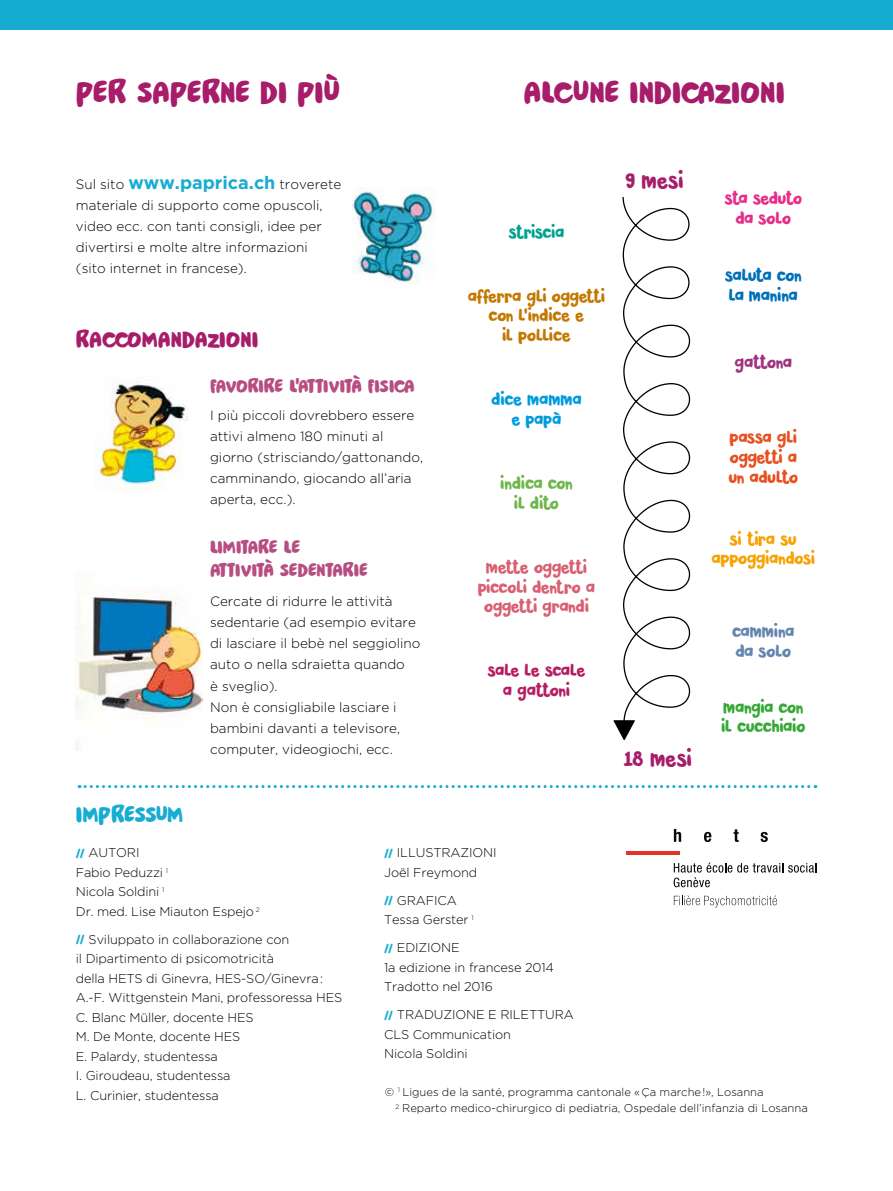
<style>
.page{position:relative;width:893px;height:1191px;background:#fff}
.page>*{position:absolute;margin:0;border:0;box-sizing:border-box;transform-origin:0 0}
.t1{font:33px "Pardesi";letter-spacing:-.01em;color:#a71d6a}
.t2{font:24px "Pardesi";letter-spacing:-.005em;color:#a71d6a}
.t3{font:24px "Pardesi";letter-spacing:-.03em;color:#17acd2}
.t4{font:21px "Pardesi";letter-spacing:-.02em;color:#a71d6a}
.t5{font:19.5px/23.4px "Pardesi";letter-spacing:-.03em;color:#b74e82}
.t6{font:16.5px/19.8px "Pardesi";letter-spacing:-.03em;color:#d96072;text-align:center}
.t7{font:16.5px/19.8px "Pardesi";letter-spacing:-.03em;color:#c47800;text-align:center}
.t8{font:16.5px/19.8px "Pardesi";letter-spacing:-.03em;color:#e8501f;text-align:justify}
.t9{font:16.5px/19.8px "Pardesi";letter-spacing:-.03em;color:#f6a200;text-align:center}
.t10{font:16.5px/19.8px "Pardesi";letter-spacing:-.02em;color:#35a936}
.t11{font:16.5px/19.8px "Pardesi";letter-spacing:-.04em;color:#b61e63;text-align:center}
.t12{font:16.5px/19.8px "Pardesi";letter-spacing:-.04em;color:#0070ba}
.t13{font:16.5px/19.8px "Pardesi";letter-spacing:-.05em;color:#e82c88;text-align:center}
.t14{font:16.5px/19.8px "Pardesi";letter-spacing:-.02em;color:#6eb74a;text-align:center}
.t15{font:16.5px/19.8px "Pardesi";color:#009cdc;text-align:center}
.t16{font:16.5px/19.8px "Pardesi";letter-spacing:-.015em;color:#6385ae}
.t17{font:16.5px "Pardesi";letter-spacing:-.03em;color:#00a48e}
.t18{font:16.5px "Pardesi";letter-spacing:-.035em;color:#a0327f}
.t19{font:300 13.5px/21px "Gotham";color:#000}
.t20{font:300 12.75px/19.5px "Gotham";letter-spacing:-.01em;color:#000}
.t21{font:300 11.25px/16.5px "Gotham";color:#000}
.s1{font-weight:700;font-size:18px;color:#17acd2}
.s2{font-family:"Pardesi";font-weight:400;color:#17acd2}
</style>
<div class="page">
<div style="left:0;top:0;width:893px;height:30px;background:#17acd2"></div>
<svg style="left:627px;top:851px;width:53px;height:3px"></svg>
<svg style="left:674px;top:829px;width:7px;height:12px"></svg>
<svg style="left:704px;top:832px;width:7px;height:10px"></svg>
<svg style="left:733px;top:829px;width:6px;height:13px"></svg>
<svg style="left:761px;top:832px;width:7px;height:10px"></svg>
<svg style="left:674px;top:862px;width:142px;height:25px"></svg>
<svg style="left:674px;top:895px;width:103px;height:12px"></svg>
<svg style="left:79px;top:785px;width:737px;height:3px"></svg>
<svg style="left:613px;top:197px;width:78px;height:543px"></svg>
<img style="left:76px;top:588px;width:127px;height:163px">
<img style="left:95px;top:381px;width:94px;height:109px">
<img style="left:352px;top:188px;width:83px;height:95px">
<h1 class="t1" style="left:76px;top:68px;width:266px">PER SAPERNE DI PIÙ</h1>
<p class="t19" style="left:76px;top:173px;width:267px">Sul sito <span class="s1">www.paprica.ch</span> troverete materiale di supporto come opuscoli, video ecc. con tanti consigli, idee per divertirsi e molte altre informazioni<br>(sito internet in francese).</p>
<h2 class="t2" style="left:76px;top:322px;width:184px">RACCOMANDAZIONI</h2>
<h3 class="t5" style="left:210px;top:374px;width:206px">FAVORIRE L’ATTIVITÀ FISICA</h3>
<p class="t19" style="left:210px;top:404px;width:215px">I più piccoli dovrebbero essere attivi almeno 180 minuti al giorno (strisciando/gattonando, camminando, giocando all’aria aperta, ecc.).</p>
<h3 class="t5" style="left:210px;top:535px;width:159px">LIMITARE LE<br>ATTIVITÀ SEDENTARIE</h3>
<h2 class="t3" style="left:76px;top:796px;width:109px">IMPRESSUM</h2>
<p class="t19" style="left:210px;top:591px;width:212px">Cercate di ridurre le attività sedentarie (ad esempio evitare di lasciare il bebè nel seggiolino auto o nella sdraietta quando<br>è sveglio).<br>Non è consigliabile lasciare i bambini davanti a televisore, computer, videogiochi, ecc.</p>
<h1 class="t1" style="left:524px;top:68px;width:263px">ALCUNE INDICAZIONI</h1>
<p class="t17" style="left:509px;top:220px;width:57px">STRISCIA</p>
<p class="t7" style="left:468px;top:286px;width:138px">AFFERRA GLI OGGETTI<br>CON L’INDICE E<br>IL POLLICE</p>
<p class="t15" style="left:491px;top:389px;width:92px">DICE MAMMA<br>E PAPÀ</p>
<p class="t14" style="left:500px;top:473px;width:74px">INDICA CON<br>IL DITO</p>
<p class="t6" style="left:478px;top:557px;width:119px">METTE OGGETTI<br>PICCOLI DENTRO A<br>OGGETTI GRANDI</p>
<p class="t11" style="left:487px;top:660px;width:100px">SALE LE SCALE<br>A GATTONI</p>
<h3 class="t4" style="left:625px;top:165px;width:60px">9 MESI</h3>
<h3 class="t4" style="left:623px;top:743px;width:70px">18 MESI</h3>
<p class="t13" style="left:724px;top:188px;width:79px">STA SEDUTO<br>DA SOLO</p>
<p class="t12" style="left:725px;top:266px;width:79px">SALUTA CON<br>LA MANINA</p>
<p class="t18" style="left:734px;top:350px;width:59px">GATTONA</p>
<p class="t8" style="left:728px;top:427px;width:71px">PASSA GLI OGGETTI A UN ADULTO</p>
<p class="t9" style="left:711px;top:529px;width:105px">SI TIRA SU<br>APPOGGIANDOSI</p>
<p class="t16" style="left:732px;top:621px;width:64px">CAMMINA<br>DA SOLO</p>
<p class="t10" style="left:721px;top:697px;width:86px">MANGIA CON<br>IL CUCCHIAIO</p>
<p class="t20" style="left:76px;top:842px;width:185px"><span class="s2">//</span> AUTORI<br>Fabio Peduzzi <sup>1<br></sup>Nicola Soldini <sup>1<br></sup>Dr. med. Lise Miauton Espejo <sup>2</sup></p>
<p class="t20" style="left:76px;top:929px;width:268px"><span class="s2">//</span> Sviluppato in collaborazione con<br>il Dipartimento di psicomotricità<br>della HETS di Ginevra, HES-SO/Ginevra:<br>A.-F. Wittgenstein Mani, professoressa HES<br>C. Blanc Müller, docente HES<br>M. De Monte, docente HES<br>E. Palardy, studentessa<br>I. Giroudeau, studentessa<br>L. Curinier, studentessa</p>
<p class="t20" style="left:384px;top:842px;width:114px"><span class="s2">//</span> ILLUSTRAZIONI<br>Joël Freymond</p>
<p class="t20" style="left:384px;top:890px;width:91px"><span class="s2">//</span> GRAFICA<br>Tessa Gerster <sup>1</sup></p>
<p class="t20" style="left:384px;top:937px;width:171px"><span class="s2">//</span> EDIZIONE<br>1a edizione in francese 2014<br>Tradotto nel 2016</p>
<p class="t20" style="left:384px;top:1004px;width:191px"><span class="s2">//</span> TRADUZIONE E RILETTURA<br>CLS Communication<br>Nicola Soldini</p>
<p class="t21" style="left:396px;top:1083px;width:414px;text-indent:-11px">© <sup>1</sup> Ligues de la santé, programma cantonale «Ça marche!», Losanna<br><sup>2</sup> Reparto medico-chirurgico di pediatria, Ospedale dell’infanzia di Losanna</p>
</div>
